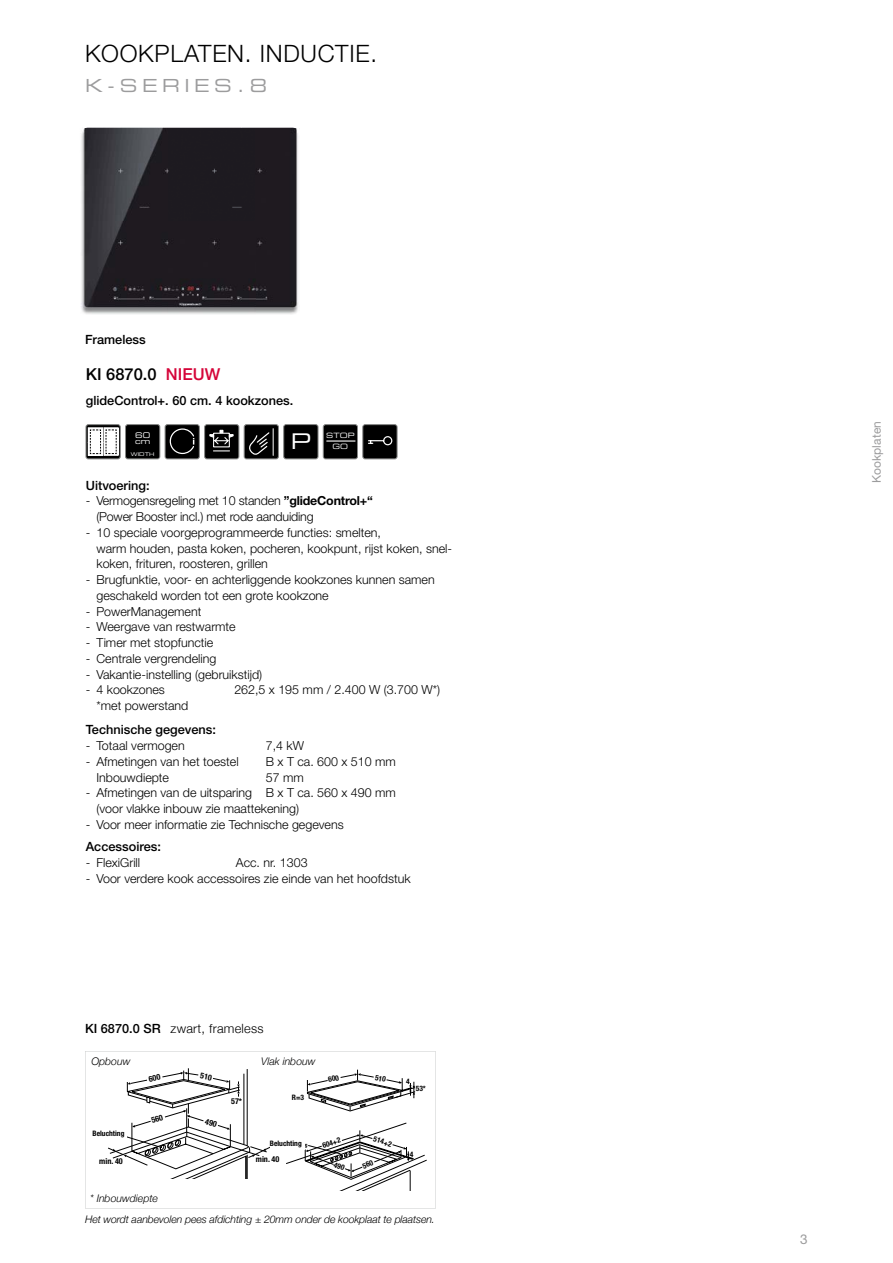
<style>
.page{position:relative;width:893px;height:1263px;background:#fff}
.page>*{position:absolute;margin:0;border:0;box-sizing:border-box;transform-origin:0 0}
.t1{font:300 24px "Helvetica Neue CE";letter-spacing:.03em;color:#000}
.t2{font:21.6px "Eurostile Extended Two";color:#fff}
.t3{font:18px "Eurostile Extended Two";letter-spacing:.25em;color:#9c9c9d}
.t4{font:500 16.5px "Helvetica Neue CE";color:#000}
.t5{font:13.5px "Helvetica Neue CE";color:#9c9c9d}
.t6{font:500 12.75px "Helvetica Neue CE";color:#000}
.t7{font:300 12.75px "Helvetica Neue";letter-spacing:.02em;color:#000}
.t8{font:300 12.45px/15.8px "Helvetica Neue CE";color:#000}
.t9{font:12px "Helvetica Neue CE";letter-spacing:.01em;color:#9c9c9d}
.t10{font:italic 300 10.5px "Helvetica Neue";letter-spacing:-.01em;color:#000}
.t11{font:700 condensed 8.1px "Helvetica Neue";color:#000}
.t12{font:7.8px/6.4px "Eurostile Extended Two";color:#fff}
.t13{font:700 condensed 7.5px "Helvetica Neue";color:#000}
.t14{font:7.35px/11.1px "Eurostile Extended Two";color:#fff;text-align:center}
.t15{font:5.1px "Eurostile Extended Two";color:#fff}
.s1{color:#d50539}
.s2{font-weight:700}
.s3{font-family:"Helvetica Neue CE";font-weight:500}
</style>
<div class="page">
<svg style="left:86px;top:425px;width:34px;height:34px"></svg>
<div style="left:86px;top:424px;width:35px;height:35px;border:1px solid #868786;border-radius:2px"></div>
<div style="left:88px;top:427px;width:15px;height:16px;border:1px solid #fff"></div>
<div style="left:88px;top:442px;width:15px;height:14px;border:1px solid #fff"></div>
<div style="left:104px;top:427px;width:14px;height:16px;border:1px solid #fff"></div>
<div style="left:104px;top:442px;width:14px;height:14px;border:1px solid #fff"></div>
<svg style="left:89px;top:429px;width:28px;height:25px"></svg>
<div style="left:126px;top:425px;width:34px;height:34px;background:#000;border-radius:2px"></div>
<div style="left:125px;top:424px;width:35px;height:35px;border:1px solid #868786;border-radius:2px"></div>
<div style="left:165px;top:425px;width:34px;height:34px;background:#000;border-radius:2px"></div>
<div style="left:165px;top:424px;width:35px;height:35px;border:1px solid #868786;border-radius:2px"></div>
<svg style="left:169px;top:428px;width:26px;height:27px"></svg>
<div style="left:205px;top:425px;width:34px;height:34px;background:#000;border-radius:2px"></div>
<div style="left:204px;top:424px;width:35px;height:35px;border:1px solid #868786;border-radius:2px"></div>
<svg style="left:209px;top:430px;width:25px;height:22px"></svg>
<div style="left:244px;top:425px;width:34px;height:34px;background:#000;border-radius:2px"></div>
<div style="left:244px;top:424px;width:35px;height:35px;border:1px solid #868786;border-radius:2px"></div>
<svg style="left:249px;top:429px;width:25px;height:27px"></svg>
<div style="left:284px;top:425px;width:34px;height:34px;background:#000;border-radius:2px"></div>
<div style="left:283px;top:424px;width:35px;height:35px;border:1px solid #868786;border-radius:2px"></div>
<div style="left:323px;top:425px;width:34px;height:34px;background:#000;border-radius:2px"></div>
<div style="left:323px;top:424px;width:35px;height:35px;border:1px solid #868786;border-radius:2px"></div>
<hr style="left:327px;top:440px;width:28px;height:2px;background:#fff">
<div style="left:363px;top:425px;width:34px;height:34px;background:#000;border-radius:2px"></div>
<div style="left:362px;top:424px;width:35px;height:35px;border:1px solid #868786;border-radius:2px"></div>
<svg style="left:368px;top:436px;width:25px;height:10px"></svg>
<svg style="left:85px;top:1051px;width:351px;height:157px"></svg>
<img style="left:84px;top:127px;width:213px;height:2px">
<img style="left:81px;top:129px;width:218px;height:185px">
<div style="left:270px;top:1140px;width:35px;height:9px;background:#fff"></div>
<svg style="left:93px;top:1068px;width:179px;height:111px"></svg>
<svg style="left:307px;top:1070px;width:108px;height:42px"></svg>
<svg style="left:286px;top:1122px;width:141px;height:70px"></svg>
<h1 class="t1" style="left:85px;top:39px;width:293px">KOOKPLATEN. INDUCTIE.</h1>
<h3 class="t3" style="left:85px;top:73px;width:184px">K-SERIES.8</h3>
<p class="t6" style="left:85px;top:332px;width:62px">Frameless</p>
<h3 class="t4" style="left:86px;top:364px;width:136px">KI 6870.0 <span class="s1">NIEUW</span></h3>
<p class="t6" style="left:86px;top:393px;width:209px">glideControl+. 60 cm. 4 kookzones.</p>
<p class="t12" style="left:135px;top:432px;width:17px">60 cm</p>
<p class="t15" style="left:131px;top:450px;width:25px">WIDTH</p>
<h2 class="t2" style="left:291px;top:427px;width:22px">P</h2>
<p class="t14" style="left:326px;top:430px;width:30px">STOP<br>GO</p>
<p class="t6" style="left:86px;top:477px;width:65px">Uitvoering:</p>
<p class="t8" style="left:96px;top:493px;width:278px;text-indent:-11px">- Vermogensregeling met 10 standen <span class="s2">”glideControl+“ </span>(Power Booster incl.) met rode aanduiding</p>
<p class="t8" style="left:96px;top:524px;width:357px;text-indent:-11px">- 10 speciale voorgeprogrammeerde functies: smelten,<br>warm houden, pasta koken, pocheren, kookpunt, rijst koken, snel&shy;koken, frituren, roosteren, grillen</p>
<p class="t8" style="left:96px;top:572px;width:340px;text-indent:-11px">- Brugfunktie, voor- en achterliggende kookzones kunnen samen geschakeld worden tot een grote kookzone</p>
<p class="t8" style="left:86px;top:603px;width:117px">- PowerManagement</p>
<p class="t8" style="left:86px;top:619px;width:151px">- Weergave van restwarmte</p>
<p class="t8" style="left:86px;top:635px;width:129px">- Timer met stopfunctie</p>
<p class="t8" style="left:86px;top:650px;width:132px">- Centrale vergrendeling</p>
<p class="t8" style="left:86px;top:666px;width:178px">- Vakantie-instelling (gebruikstijd)</p>
<p class="t8" style="left:86px;top:682px;width:81px">- 4 kookzones</p>
<p class="t8" style="left:234px;top:682px;width:207px">262,5 x 195 mm / 2.400 W (3.700 W*)</p>
<p class="t8" style="left:96px;top:698px;width:94px">*met powerstand</p>
<p class="t6" style="left:86px;top:722px;width:132px">Technische gegevens:</p>
<p class="t8" style="left:86px;top:738px;width:100px">- Totaal vermogen</p>
<p class="t8" style="left:266px;top:738px;width:40px">7,4 kW</p>
<p class="t8" style="left:86px;top:753px;width:154px">- Afmetingen van het toestel</p>
<p class="t8" style="left:266px;top:753px;width:132px">B x T ca. 600 x 510 mm</p>
<p class="t8" style="left:96px;top:769px;width:74px">Inbouwdiepte</p>
<p class="t8" style="left:266px;top:769px;width:40px">57 mm</p>
<p class="t8" style="left:96px;top:785px;width:301px;text-indent:-11px">- Afmetingen van de uitsparing B x T ca. 560 x 490 mm (voor vlakke inbouw zie maattekening)</p>
<p class="t8" style="left:86px;top:816px;width:259px">- Voor meer informatie zie Technische gegevens</p>
<p class="t6" style="left:86px;top:839px;width:77px">Accessoires:</p>
<p class="t8" style="left:86px;top:854px;width:56px">- FlexiGrill</p>
<p class="t8" style="left:236px;top:854px;width:73px">Acc. nr. 1303</p>
<p class="t8" style="left:86px;top:870px;width:326px">- Voor verdere kook accessoires zie einde van het hoofdstuk</p>
<p class="t7" style="left:85px;top:1018px;width:180px"><span class="s3">KI 6870.0 SR</span> zwart, frameless</p>
<p class="t10" style="left:91px;top:1053px;width:41px">Opbouw</p>
<p class="t10" style="left:261px;top:1053px;width:56px">Vlak inbouw</p>
<p class="t13" style="left:93px;top:1129px;width:33px">Beluchting</p>
<p class="t11" style="left:231px;top:1096px;width:12px">57*</p>
<p class="t13" style="left:292px;top:1092px;width:14px">R=3</p>
<p class="t13" style="left:270px;top:1139px;width:33px">Beluchting</p>
<p class="t11" style="left:99px;top:1156px;width:25px">min. 40</p>
<p class="t11" style="left:256px;top:1154px;width:25px">min. 40</p>
<p class="t10" style="left:90px;top:1190px;width:69px">* Inbouwdiepte</p>
<p class="t13" style="left:321px;top:1141px;width:20px;rotate:-17deg">604+2</p>
<p class="t13" style="left:375px;top:1134px;width:20px;rotate:17deg">514+2</p>
<p class="t13" style="left:406px;top:1077px;width:5px">4</p>
<p class="t13" style="left:416px;top:1084px;width:12px">53*</p>
<p class="t13" style="left:410px;top:1149px;width:5px">4</p>
<p class="t10" style="left:85px;top:1211px;width:351px">Het wordt aanbevolen pees afdichting ± 20mm onder de kookplaat te plaatsen.</p>
<p class="t9" style="left:869px;top:483px;width:63px;rotate:-90deg">Kookplaten</p>
<p class="t5" style="left:800px;top:1231px;width:9px">3</p>
</div>
